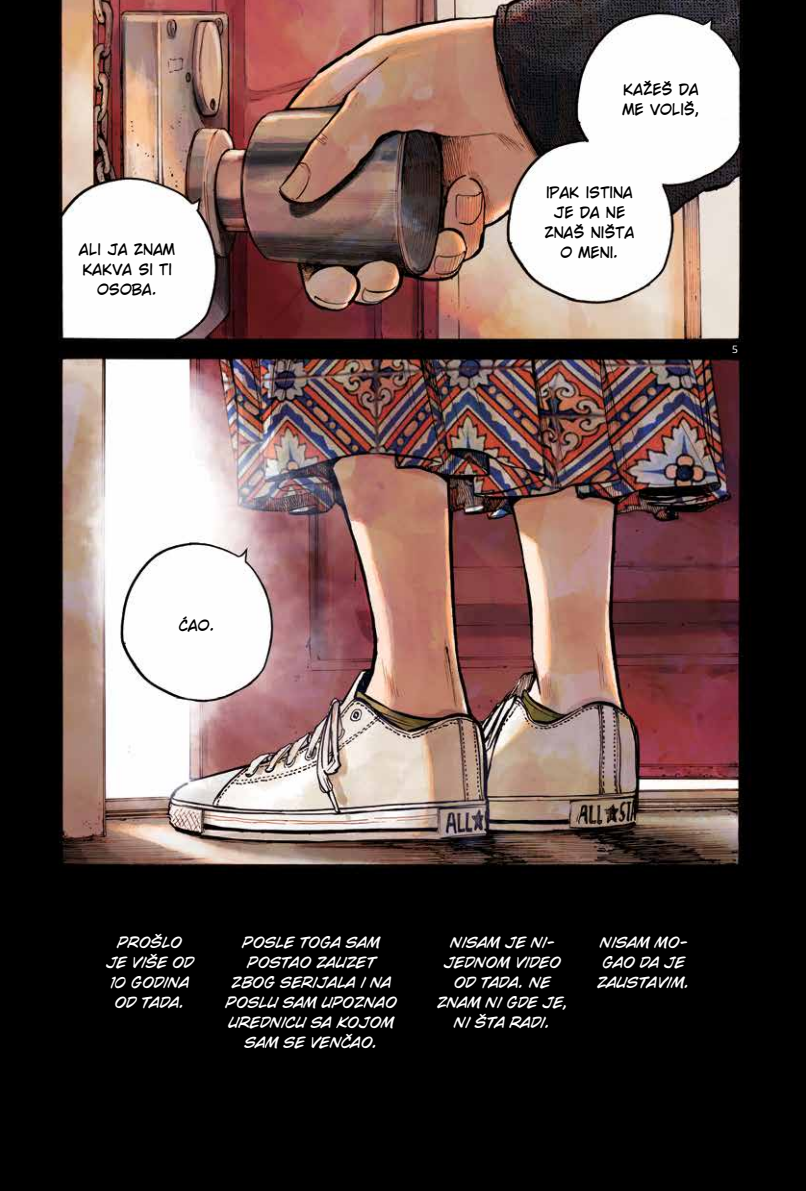
<style>
.page{position:relative;width:806px;height:1191px;background:#fff}
.page>*{position:absolute;margin:0;border:0;box-sizing:border-box;transform-origin:0 0}
.Normal_Beli{font:italic 15px/20px "CC Wild Words Lower B";color:#fff;text-align:center}
.t1{font:15px/20px "CC Wild Words Lower B";color:#000;text-align:center}
.Broj{font:10px "Encode Sans Wide";color:#fff}
</style>
<div class="page">
<img style="left:17px;top:0;width:788px;height:1191px">
<div style="left:0;top:0;width:17px;height:1191px;background:#000"></div>
<p class="t1" style="left:622px;top:79px;width:79px;text-align:left">KAŽEŠ DA<br>ME VOLIŠ,</p>
<p class="t1" style="left:544px;top:182px;width:91px">IPAK ISTINA<br>JE DA NE<br>ZNAŠ NIŠTA</p>
<p class="t1" style="left:79px;top:239px;width:97px">ALI JA ZNAM</p>
<p class="t1" style="left:560px;top:242px;width:60px">O MENI.</p>
<p class="t1" style="left:82px;top:259px;width:91px">KAKVA SI TI<br>OSOBA.</p>
<p class="Broj" style="left:731px;top:343px;width:7px">5</p>
<p class="t1" style="left:179px;top:615px;width:37px">ĆAO.</p>
<p class="Normal_Beli" style="left:106px;top:932px;width:89px">PROŠLO<br>JE VIŠE OD<br>10 GODINA<br>OD TADA.</p>
<p class="Normal_Beli" style="left:226px;top:932px;width:172px">POSLE TOGA SAM<br>POSTAO ZAUZET<br>ZBOG SERIJALA I NA<br>POSLU SAM UPOZNAO<br>UREDNICU SA KOJOM<br>SAM SE VENČAO.</p>
<p class="Normal_Beli" style="left:436px;top:932px;width:133px">NISAM JE NI-<br>JEDNOM VIDEO<br>OD TADA. NE<br>ZNAM NI GDE JE,<br>NI ŠTA RADI.</p>
<p class="Normal_Beli" style="left:597px;top:932px;width:94px">NISAM MO-<br>GAO DA JE<br>ZAUSTAVIM.</p>
</div>
